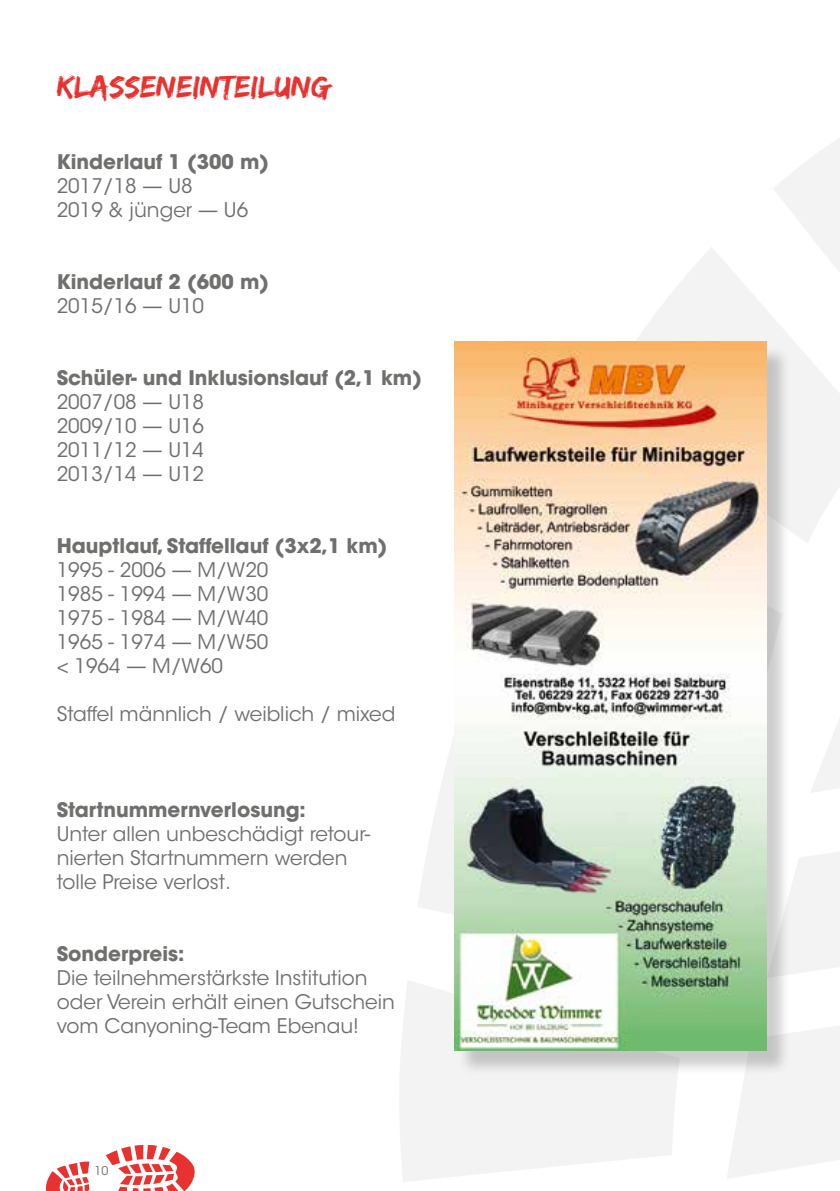
<style>
.page{position:relative;width:840px;height:1191px;background:#fff}
.page>*{position:absolute;margin:0;border:0;box-sizing:border-box;transform-origin:0 0}
.t1{font:32px "Edo SZ";color:#e73230}
.t2{font:20px/24px "ITC Avant Garde Std";color:#6f6f6e}
.t3{font:700 20px "ITC Avant Garde Std";color:#6f6f6e}
.t4{font:12px "ITC Avant Garde Std";color:#6f6f6e}
</style>
<div class="page">
<svg style="left:399px;top:981px;width:278px;height:201px;fill:#f3f3f3"></svg>
<svg style="left:599px;top:247px;width:173px;height:98px"></svg>
<svg style="left:772px;top:139px;width:67px;height:404px"></svg>
<svg style="left:418px;top:737px;width:36px;height:177px;fill:#f3f3f3"></svg>
<svg style="left:811px;top:721px;width:28px;height:72px"></svg>
<svg style="left:790px;top:852px;width:49px;height:122px"></svg>
<svg style="left:727px;top:1026px;width:112px;height:152px"></svg>
<svg style="left:46px;top:1144px;width:149px;height:47px"></svg>
<div style="left:457px;top:345px;width:333px;height:730px;background:#000;opacity:.2"></div>
<img style="left:454px;top:342px;width:311px;height:708px">
<h1 class="t1" style="left:57px;top:68px;width:275px">KLASSENEINTEILUNG</h1>
<p class="t3" style="left:57px;top:149px;width:213px">Kinderlauf 1 (300 m)</p>
<p class="t2" style="left:57px;top:174px;width:193px">2017/18 — U8<br>2019 &amp; jünger — U6</p>
<p class="t3" style="left:57px;top:269px;width:213px">Kinderlauf 2 (600 m)</p>
<p class="t2" style="left:57px;top:294px;width:149px">2015/16 — U10</p>
<p class="t3" style="left:57px;top:365px;width:366px">Schüler- und Inklusionslauf (2,1 km)</p>
<p class="t2" style="left:57px;top:390px;width:149px;text-align:justify">2007/08 — U18<br>2009/10 — U16<br>2011/12 — U14<br>2013/14 — U12</p>
<p class="t3" style="left:57px;top:533px;width:332px">Hauptlauf, Staffellauf (3x2,1 km)</p>
<p class="t2" style="left:57px;top:558px;width:213px;text-align:justify">1995 - 2006 — M/W20<br>1985 - 1994 — M/W30<br>1975 - 1984 — M/W40<br>1965 - 1974 — M/W50 &lt; 1964 — M/W60</p>
<p class="t2" style="left:57px;top:702px;width:340px">Staffel männlich / weiblich / mixed</p>
<p class="t3" style="left:57px;top:797px;width:250px">Startnummernverlosung:</p>
<p class="t2" style="left:57px;top:822px;width:315px">Unter allen unbeschädigt retour&shy;nierten Startnummern werden tolle Preise verlost.</p>
<p class="t3" style="left:57px;top:941px;width:129px">Sonderpreis:</p>
<p class="t2" style="left:57px;top:966px;width:339px">Die teilnehmerstärkste Institution oder Verein erhält einen Gutschein vom Canyoning-Team Ebenau!</p>
<p class="t4" style="left:94px;top:1163px;width:15px">10</p>
</div>
